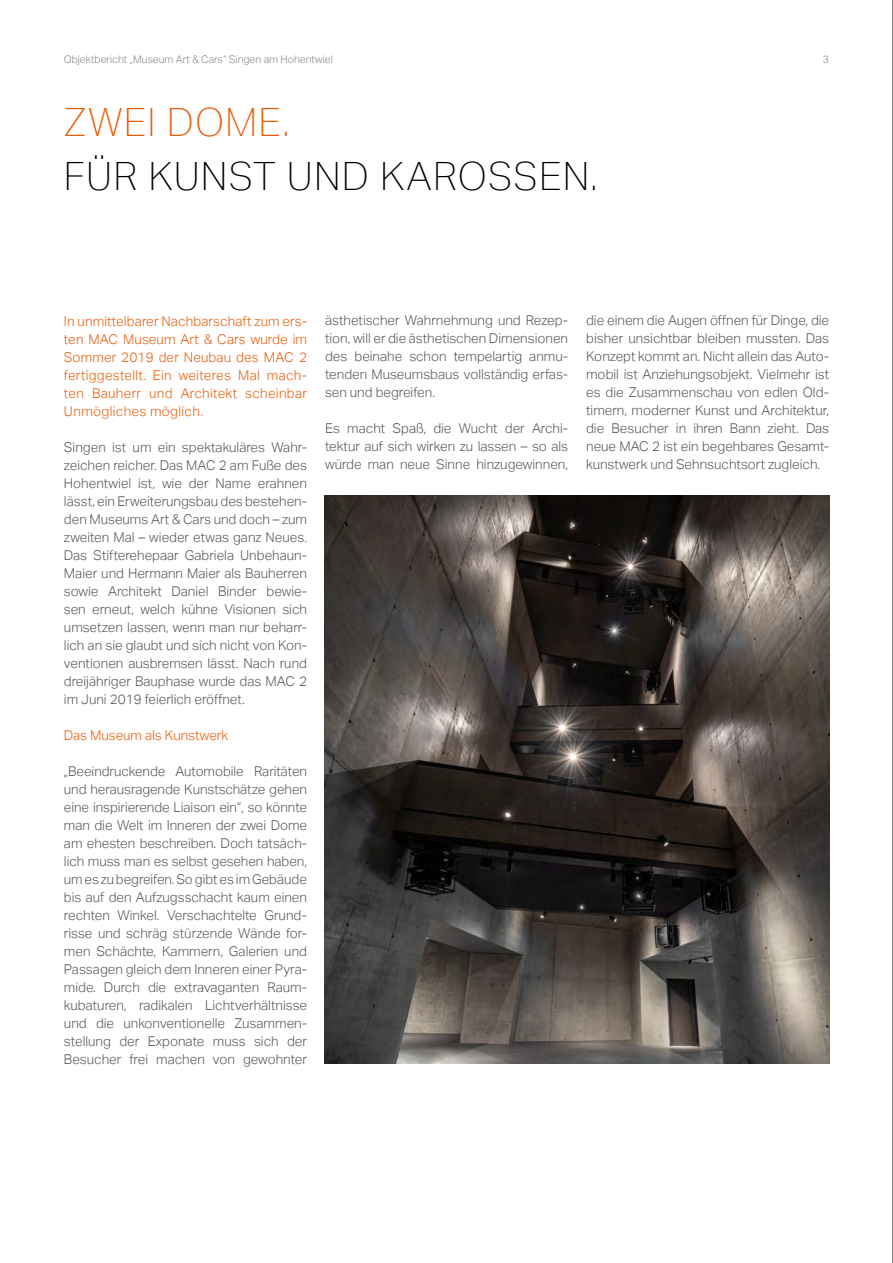
<style>
.page{position:relative;width:893px;height:1263px;background:#fff}
.page>*{position:absolute;margin:0;border:0;box-sizing:border-box;transform-origin:0 0}
.t1{font:100 39px "Aktiv Grotesk";letter-spacing:.03em;color:#000}
.t2{font:100 39px "Aktiv Grotesk";letter-spacing:.03em;color:#ea5a06}
.t3{font:300 13.5px/18px "Aktiv Grotesk";color:#565656;text-align:justify}
.t4{font:300 13.5px/18px "Aktiv Grotesk";letter-spacing:.025em;color:#ea5a06;text-align:justify}
.t5{font:300 13.5px "Aktiv Grotesk";color:#ea5a06}
.t6{font:300 10.5px "Aktiv Grotesk";color:#878786}
</style>
<div class="page">
<img style="left:325px;top:496px;width:504px;height:567px">
<hr style="left:892px;top:0;width:1px;height:1263px;background:#000">
<p class="t6" style="left:64px;top:54px;width:271px">Objektbericht „Museum Art &amp; Cars“ Singen am Hohentwiel</p>
<p class="t6" style="left:823px;top:54px;width:8px">3</p>
<h1 class="t2" style="left:64px;top:100px;width:227px">ZWEI DOME.</h1>
<h1 class="t1" style="left:64px;top:154px;width:535px">FÜR KUNST UND KAROSSEN.</h1>
<p class="t4" style="left:64px;top:312px;width:245px">In unmittelbarer Nachbarschaft zum ers&shy;ten MAC Museum Art &amp; Cars wurde im Sommer 2019 der Neubau des MAC 2 fertiggestellt. Ein weiteres Mal mach&shy;ten Bauherr und Architekt scheinbar Unmögliches möglich.</p>
<p class="t3" style="left:64px;top:438px;width:245px">Singen ist um ein spektakuläres Wahr&shy;zeichen reicher. Das MAC 2 am Fuße des Hohentwiel ist, wie der Name erahnen lässt, ein Erweiterungsbau des bestehen&shy;den Museums Art &amp; Cars und doch – zum zweiten Mal – wieder etwas ganz Neues.<br>Das Stifterehepaar Gabriela Unbehaun-Maier und Hermann Maier als Bauherren sowie Architekt Daniel Binder bewie&shy;sen erneut, welch kühne Visionen sich umsetzen lassen, wenn man nur beharr&shy;lich an sie glaubt und sich nicht von Kon&shy;ventionen ausbremsen lässt. Nach rund dreijähriger Bauphase wurde das MAC 2 im Juni 2019 feierlich eröffnet.</p>
<p class="t5" style="left:64px;top:727px;width:166px">Das Museum als Kunstwerk</p>
<p class="t3" style="left:64px;top:762px;width:245px">„Beeindruckende Automobile Raritäten und herausragende Kunstschätze gehen eine inspirierende Liaison ein“, so könnte man die Welt im Inneren der zwei Dome am ehesten beschreiben. Doch tatsäch&shy;lich muss man es selbst gesehen haben, um es zu begreifen. So gibt es im Gebäude bis auf den Aufzugsschacht kaum einen rechten Winkel. Verschachtelte Grund&shy;risse und schräg stürzende Wände for&shy;men Schächte, Kammern, Galerien und Passagen gleich dem Inneren einer Pyra&shy;mide. Durch die extravaganten Raum&shy;kubaturen, radikalen Lichtverhältnisse und die unkonventionelle Zusammen&shy;stellung der Exponate muss sich der Besucher frei machen von gewohnter</p>
<p class="t3" style="left:325px;top:312px;width:245px">ästhetischer Wahrnehmung und Rezep&shy;tion, will er die ästhetischen Dimensionen des beinahe schon tempelartig anmu&shy;tenden Museumsbaus vollständig erfas&shy;sen und begreifen.</p>
<p class="t3" style="left:325px;top:420px;width:245px">Es macht Spaß, die Wucht der Archi&shy;tektur auf sich wirken zu lassen – so als würde man neue Sinne hinzugewinnen,</p>
<p class="t3" style="left:586px;top:312px;width:245px">die einem die Augen öffnen für Dinge, die bisher unsichtbar bleiben mussten. Das Konzept kommt an. Nicht allein das Auto&shy;mobil ist Anziehungsobjekt. Vielmehr ist es die Zusammenschau von edlen Old&shy;timern, moderner Kunst und Architektur, die Besucher in ihren Bann zieht. Das neue MAC 2 ist ein begehbares Gesamt&shy;kunstwerk und Sehnsuchtsort zugleich.</p>
</div>
